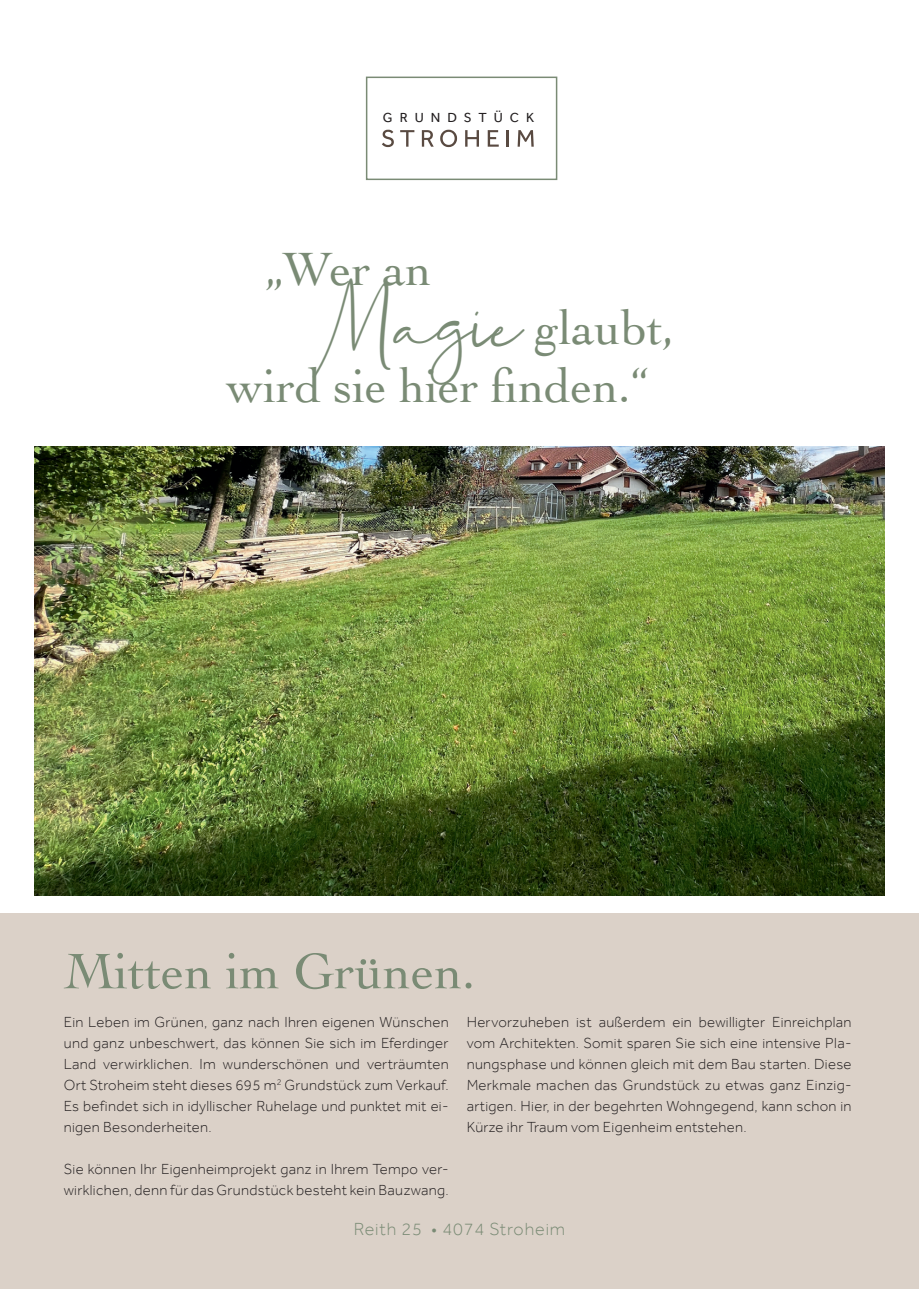
<style>
.page{position:relative;width:919px;height:1289px;background:#fff}
.page>*{position:absolute;margin:0;border:0;box-sizing:border-box;transform-origin:0 0}
.t1{font:52.5px "Cochin";color:#7a8b75}
.t2{font:48.9px "Cochin";color:#7a8b75}
.t3{font:300 18px "Effra";letter-spacing:.05em;color:#7a8b75}
.t4{font:300 15px/21px "Effra";letter-spacing:.02em;color:#231f20;text-align:justify}
.t5{font:13.5px "Effra";letter-spacing:.52em;color:#231f20}
.s1{font-family:"La Paloma"}
</style>
<div class="page">
<img style="left:35px;top:446px;width:849px;height:449px">
<div style="left:0;top:914px;width:918px;height:374px;background:#dbd1c8"></div>
<svg style="left:382px;top:130px;width:12px;height:17px"></svg>
<svg style="left:400px;top:130px;width:14px;height:17px"></svg>
<svg style="left:422px;top:130px;width:11px;height:17px"></svg>
<svg style="left:440px;top:130px;width:17px;height:17px"></svg>
<svg style="left:465px;top:130px;width:14px;height:17px"></svg>
<svg style="left:487px;top:130px;width:11px;height:17px"></svg>
<hr style="left:506px;top:130px;width:3px;height:17px;background:#594a41">
<svg style="left:517px;top:130px;width:16px;height:17px"></svg>
<div style="left:366px;top:77px;width:191px;height:103px;border:2px solid #7a8b75"></div>
<p class="t5" style="left:383px;top:109px;width:153px">GRUNDSTÜCK</p>
<h2 class="t2" style="left:264px;top:236px;width:169px">„Wer an</h2>
<h2 class="t2" style="left:313px;top:294px;width:363px"><span class="s1">Magie</span> glaubt,</h2>
<h2 class="t2" style="left:227px;top:353px;width:424px">wird sie hier finden.“</h2>
<h1 class="t1" style="left:64px;top:935px;width:413px">Mitten im Grünen.</h1>
<p class="t4" style="left:64px;top:1011px;width:386px">Ein Leben im Grünen, ganz nach Ihren eigenen Wünschen und ganz unbeschwert, das können Sie sich im Eferdinger Land verwirklichen. Im wunderschönen und verträumten Ort Stroheim steht dieses 695 m<sup>2</sup> Grundstück zum Verkauf.<br>Es befindet sich in idyllischer Ruhelage und punktet mit ei&shy;nigen Besonderheiten.</p>
<p class="t4" style="left:64px;top:1158px;width:386px">Sie können Ihr Eigenheimprojekt ganz in Ihrem Tempo ver&shy;wirklichen, denn für das Grundstück besteht kein Bauzwang.</p>
<p class="t4" style="left:466px;top:1011px;width:386px">Hervorzuheben ist außerdem ein bewilligter Einreichplan vom Architekten. Somit sparen Sie sich eine intensive Pla&shy;nungsphase und können gleich mit dem Bau starten. Diese Merkmale machen das Grundstück zu etwas ganz Einzig&shy;artigen. Hier, in der begehrten Wohngegend, kann schon in Kürze ihr Traum vom Eigenheim entstehen.</p>
<p class="t3" style="left:354px;top:1217px;width:213px">Reith 25 • 4074 Stroheim</p>
<p class="t3" style="left:358px;top:1226px;width:213px">Reith 25 • 4047 Stroheim</p>
</div>
